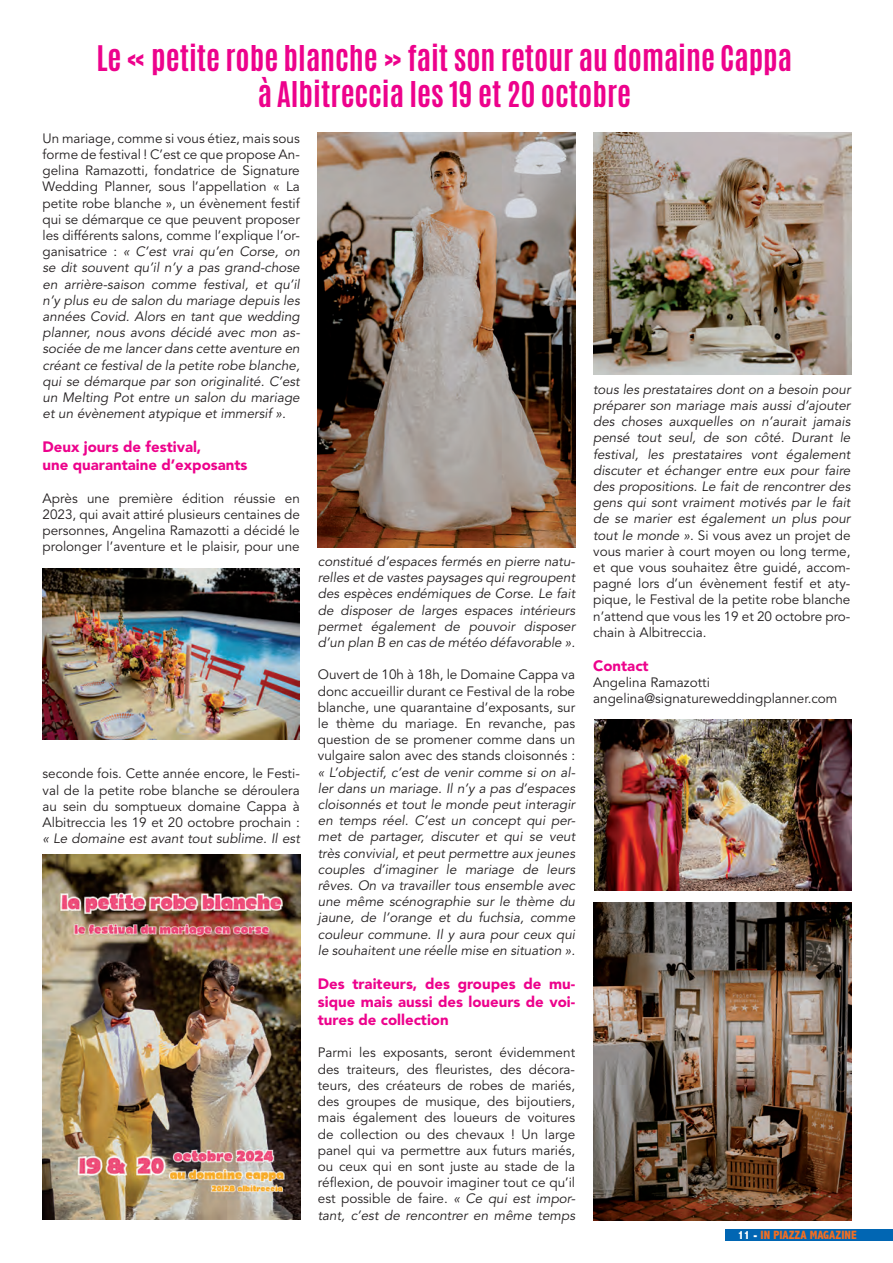
<style>
.page{position:relative;width:893px;height:1263px;background:#fff}
.page>*{position:absolute;margin:0;border:0;box-sizing:border-box;transform-origin:0 0}
.t1{font:30px/36px "Antonio";color:#ed028c;text-align:center}
.t2{font:900 15px/18px "Avenir";color:#ed028c}
.t3{font:italic 13.5px/16.2px "Avenir";color:#231f20;text-align:justify}
.t4{font:13.5px/16.2px "Avenir";color:#231f20;text-align:justify}
.t5{font:800 condensed 12px "Abadi";color:#f36e21}
.s1{font-style:normal}
.s2{font-style:italic}
.s3{color:#fff}
</style>
<div class="page">
<div style="left:725px;top:1229px;width:168px;height:11px;background:#0166b3"></div>
<img style="left:594px;top:133px;width:257px;height:242px">
<img style="left:594px;top:719px;width:258px;height:172px">
<img style="left:593px;top:902px;width:259px;height:318px">
<img style="left:318px;top:133px;width:258px;height:414px">
<img style="left:43px;top:568px;width:257px;height:172px">
<img style="left:43px;top:855px;width:257px;height:364px">
<h1 class="t1" style="left:97px;top:41px;width:697px">Le « petite robe blanche » fait son retour au domaine Cappa à Albitreccia les 19 et 20 octobre</h1>
<p class="t3" style="left:43px;top:130px;width:259px"><span class="s1">Un mariage, comme si vous étiez, mais sous forme de festival ! C’est ce que propose An&shy;gelina Ramazotti, fondatrice de Signature Wedding Planner, sous l’appellation « La petite robe blanche », un évènement festif qui se démarque ce que peuvent proposer les différents salons, comme l’explique l’or&shy;ganisatrice :</span> « C’est vrai qu’en Corse, on se dit souvent qu’il n’y a pas grand-chose en arrière-saison comme festival, et qu’il n’y plus eu de salon du mariage depuis les années Covid. Alors en tant que wedding planner, nous avons décidé avec mon as&shy;sociée de me lancer dans cette aventure en créant ce festival de la petite robe blanche, qui se démarque par son originalité. C’est un Melting Pot entre un salon du mariage et un évènement atypique et immersif ».</p>
<p class="t2" style="left:43px;top:438px;width:206px">Deux jours de festival,<br>une quarantaine d’exposants</p>
<p class="t4" style="left:43px;top:490px;width:259px">Après une première édition réussie en 2023, qui avait attiré plusieurs centaines de personnes, Angelina Ramazotti a décidé le prolonger l’aventure et le plaisir, pour une</p>
<p class="t3" style="left:593px;top:381px;width:259px">tous les prestataires dont on a besoin pour préparer son mariage mais aussi d’ajouter des choses auxquelles on n’aurait jamais pensé tout seul, de son côté. Durant le festival, les prestataires vont également discuter et échanger entre eux pour faire des propositions. Le fait de rencontrer des gens qui sont vraiment motivés par le fait de se marier est également un plus pour tout le monde »<span class="s1">. Si vous avez un projet de vous marier à court moyen ou long terme, et que vous souhaitez être guidé, accom&shy;pagné lors d’un évènement festif et aty&shy;pique, le Festival de la petite robe blanche n’attend que vous les 19 et 20 octobre pro&shy;chain à Albitreccia.</span></p>
<p class="t2" style="left:593px;top:657px;width:57px">Contact</p>
<p class="t4" style="left:593px;top:675px;width:246px">Angelina Ramazotti angelina@signatureweddingplanner.com</p>
<p class="t3" style="left:318px;top:554px;width:259px">constitué d’espaces fermés en pierre natu&shy;relles et de vastes paysages qui regroupent des espèces endémiques de Corse. Le fait de disposer de larges espaces intérieurs permet également de pouvoir disposer d’un plan B en cas de météo défavorable ».</p>
<p class="t4" style="left:318px;top:667px;width:259px">Ouvert de 10h à 18h, le Domaine Cappa va donc accueillir durant ce Festival de la robe blanche, une quarantaine d’exposants, sur le thème du mariage. En revanche, pas question de se promener comme dans un vulgaire salon avec des stands cloisonnés :</p>
<p class="t3" style="left:318px;top:764px;width:259px">« L’objectif, c’est de venir comme si on al&shy;ler dans un mariage. Il n’y a pas d’espaces cloisonnés et tout le monde peut interagir en temps réel. C’est un concept qui per&shy;met de partager, discuter et qui se veut très convivial, et peut permettre aux jeunes couples d’imaginer le mariage de leurs rêves. On va travailler tous ensemble avec une même scénographie sur le thème du jaune, de l’orange et du fuchsia, comme couleur commune. Il y aura pour ceux qui le souhaitent une réelle mise en situation ».</p>
<p class="t2" style="left:318px;top:975px;width:259px;text-align:justify">Des traiteurs, des groupes de mu&shy;sique mais aussi des loueurs de voi&shy;tures de collection</p>
<p class="t4" style="left:318px;top:1045px;width:259px">Parmi les exposants, seront évidemment des traiteurs, des fleuristes, des décora&shy;teurs, des créateurs de robes de mariés, des groupes de musique, des bijoutiers, mais également des loueurs de voitures de collection ou des chevaux ! Un large panel qui va permettre aux futurs mariés, ou ceux qui en sont juste au stade de la réflexion, de pouvoir imaginer tout ce qu’il est possible de faire. <span class="s2">« Ce qui est impor&shy;tant, c’est de rencontrer en même temps</span></p>
<p class="t4" style="left:43px;top:766px;width:259px">seconde fois. Cette année encore, le Festi&shy;val de la petite robe blanche se déroulera au sein du somptueux domaine Cappa à Albitreccia les 19 et 20 octobre prochain :</p>
<p class="t3" style="left:43px;top:831px;width:259px">« Le domaine est avant tout sublime. Il est</p>
<p class="t5" style="left:738px;top:1228px;width:120px"><span class="s3">11 -</span> IN PIAZZA MAGAZINE</p>
</div>
